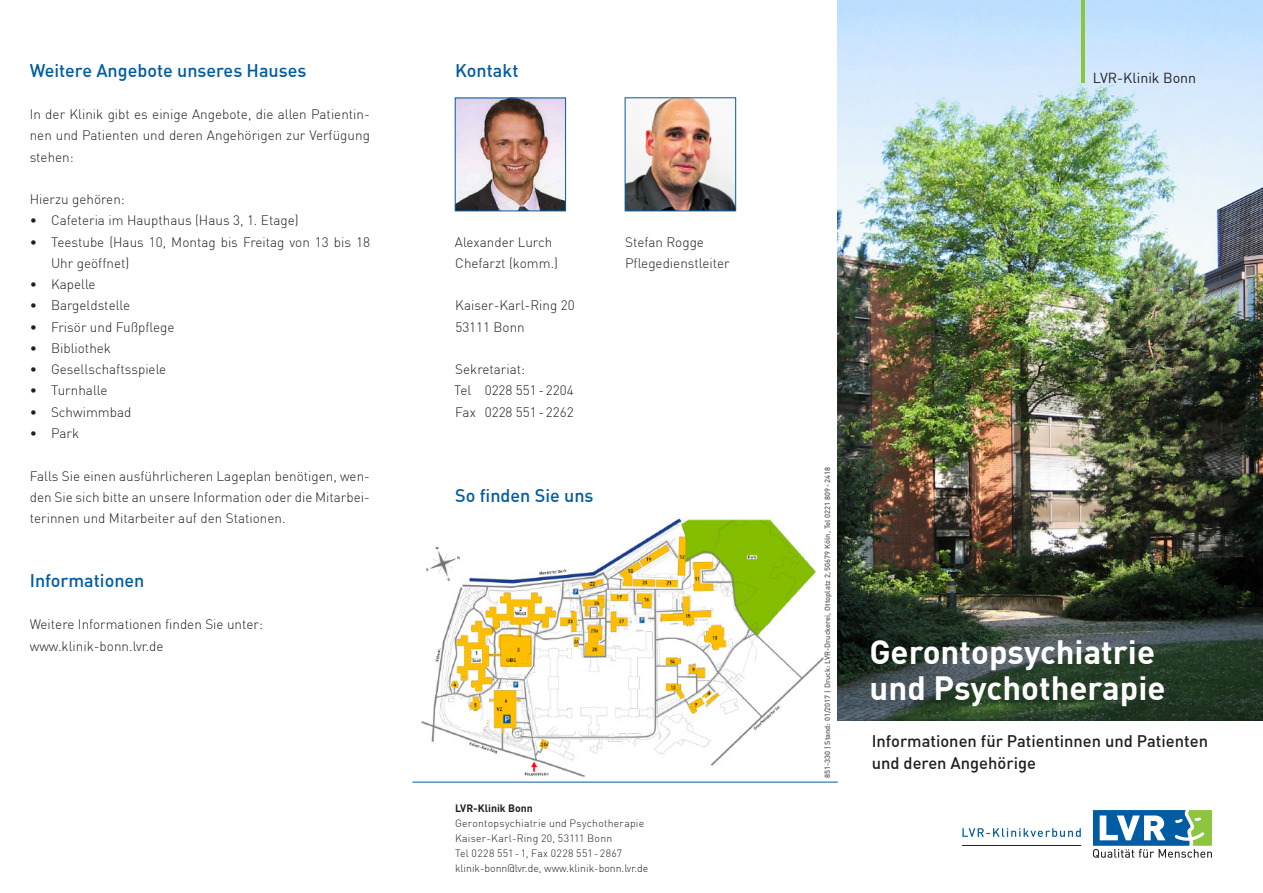
<style>
.page{position:relative;width:1263px;height:893px;background:#fff}
.page>*{position:absolute;margin:0;border:0;box-sizing:border-box;transform-origin:0 0}
.t1{font:700 33px "DIN";color:#fff}
.DIN_Mediam_blau_12_p{font:500 18px "DIN";color:#015ca3}
.t2{font:500 16.5px "DIN";color:#231f20}
.Dienststelle_I{font:14.25px "DIN";color:#231f20}
.t3{font:300 13.5px/21.3px "DIN";color:#231f20;text-align:justify}
.Abbinder{font:300 10.5px "DIN";letter-spacing:.02em;color:#231f20}
.Abbinder-2{font:300 10.5px "DIN";color:#231f20}
.Abbinder-3{font:300 10.5px "DIN";letter-spacing:.04em;color:#231f20}
.Abbinder-4{font:700 10.5px "DIN";color:#231f20}
.t4{font:500 7.5px "DIN";color:#57585a}
</style>
<div class="page">
<img style="left:421px;top:518px;width:403px;height:259px">
<img style="left:457px;top:100px;width:107px;height:109px">
<div style="left:455px;top:98px;width:111px;height:113px;border:1px solid #015ca3"></div>
<img style="left:838px;top:0;width:425px;height:721px">
<img style="left:627px;top:100px;width:107px;height:109px">
<div style="left:625px;top:98px;width:111px;height:113px;border:1px solid #015ca3"></div>
<hr style="left:1081px;top:0;width:3px;height:83px;background:#8bc63e">
<svg style="left:962px;top:828px;width:119px;height:9px"></svg>
<svg style="left:1093px;top:810px;width:119px;height:48px"></svg>
<hr style="left:962px;top:845px;width:119px;height:1px;background:#231f20">
<hr style="left:412px;top:782px;width:426px;height:1px;background:#015ca3">
<p class="DIN_Mediam_blau_12_p" style="left:30px;top:59px;width:278px">Weitere Angebote unseres Hauses</p>
<p class="t3" style="left:30px;top:103px;width:342px">In der Klinik gibt es einige Angebote, die allen Patientin&shy;nen und Patienten und deren Angehörigen zur Verfügung stehen:</p>
<p class="t3" style="left:30px;top:188px;width:97px">Hierzu gehören:</p>
<p class="t3" style="left:30px;top:210px;width:270px">• Cafeteria im Haupthaus (Haus 3, 1. Etage)</p>
<p class="t3" style="left:51px;top:231px;width:320px;text-indent:-21px">• Teestube (Haus 10, Montag bis Freitag von 13 bis 18<br>Uhr geöffnet)</p>
<p class="t3" style="left:30px;top:273px;width:67px">• Kapelle</p>
<p class="t3" style="left:30px;top:295px;width:102px">• Bargeldstelle</p>
<p class="t3" style="left:30px;top:316px;width:146px">• Frisör und Fußpflege</p>
<p class="t3" style="left:30px;top:337px;width:83px">• Bibliothek</p>
<p class="t3" style="left:30px;top:359px;width:138px">• Gesellschaftsspiele</p>
<p class="t3" style="left:30px;top:380px;width:79px">• Turnhalle</p>
<p class="t3" style="left:30px;top:401px;width:103px">• Schwimmbad</p>
<p class="t3" style="left:30px;top:422px;width:51px">• Park</p>
<p class="t3" style="left:30px;top:465px;width:342px">Falls Sie einen ausführlicheren Lageplan benötigen, wen&shy;den Sie sich bitte an unsere Information oder die Mitarbei&shy;terinnen und Mitarbeiter auf den Stationen.</p>
<p class="DIN_Mediam_blau_12_p" style="left:455px;top:59px;width:65px">Kontakt</p>
<p class="Dienststelle_I" style="left:1093px;top:69px;width:105px">LVR-Klinik Bonn</p>
<p class="t3" style="left:455px;top:231px;width:99px">Alexander Lurch</p>
<p class="t3" style="left:625px;top:231px;width:80px">Stefan Rogge</p>
<p class="t3" style="left:455px;top:252px;width:104px">Chefarzt (komm.)</p>
<p class="t3" style="left:625px;top:252px;width:106px">Pflegedienstleiter</p>
<p class="t3" style="left:455px;top:295px;width:121px">Kaiser-Karl-Ring 20</p>
<p class="t3" style="left:455px;top:316px;width:71px">53111 Bonn</p>
<p class="t3" style="left:455px;top:359px;width:71px">Sekretariat:</p>
<p class="t3" style="left:454px;top:380px;width:121px">Tel 0228 551-2204</p>
<p class="t3" style="left:455px;top:401px;width:120px">Fax 0228 551-2262</p>
<p class="t4" style="left:822px;top:778px;width:313px;rotate:-90deg">851-330 | Stand: 01/2017 | Druck: LVR-Druckerei, Ottoplatz 2, 50679 Köln, Tel 0221 809-2418</p>
<p class="DIN_Mediam_blau_12_p" style="left:455px;top:484px;width:140px">So finden Sie uns</p>
<p class="DIN_Mediam_blau_12_p" style="left:30px;top:569px;width:116px">Informationen</p>
<p class="t3" style="left:30px;top:614px;width:235px">Weitere Informationen finden Sie unter:</p>
<p class="t3" style="left:30px;top:635px;width:135px">www.klinik-bonn.lvr.de</p>
<p class="t1" style="left:870px;top:630px;width:287px">Gerontopsychiatrie</p>
<p class="t1" style="left:870px;top:666px;width:297px">und Psychotherapie</p>
<p class="t2" style="left:872px;top:731px;width:338px">Informationen für Patientinnen und Patienten</p>
<p class="t2" style="left:872px;top:752px;width:166px">und deren Angehörige</p>
<p class="Abbinder-4" style="left:455px;top:801px;width:79px">LVR-Klinik Bonn</p>
<p class="Abbinder" style="left:455px;top:817px;width:191px">Gerontopsychiatrie und Psychotherapie</p>
<p class="Abbinder" style="left:455px;top:831px;width:159px">Kaiser-Karl-Ring 20, 53111 Bonn</p>
<p class="Abbinder-3" style="left:455px;top:846px;width:169px">Tel 0228 551-1, Fax 0228 551-2867</p>
<p class="Abbinder-2" style="left:455px;top:861px;width:195px">klinik-bonn@lvr.de, www.klinik-bonn.lvr.de</p>
</div>
